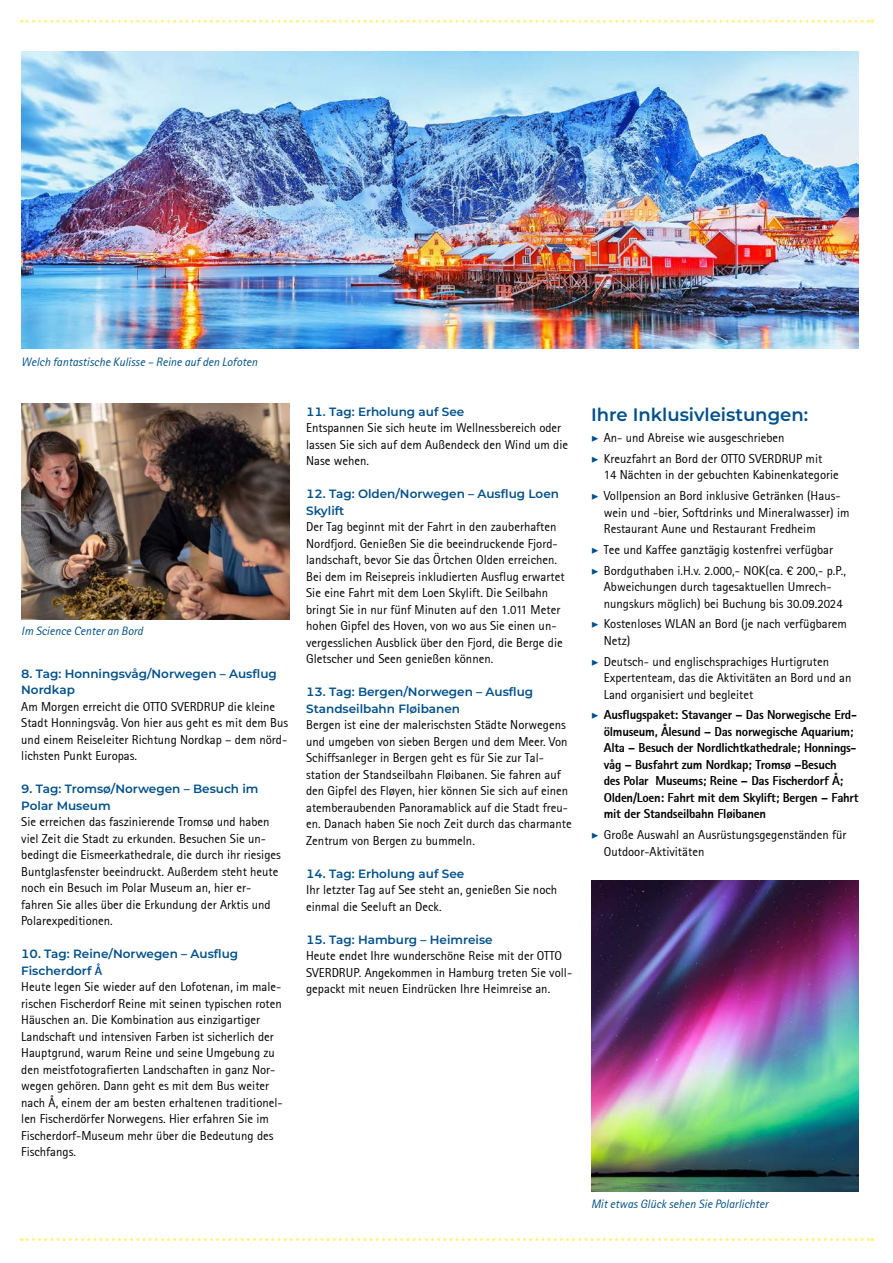
<style>
.page{position:relative;width:893px;height:1263px;background:#fff}
.page>*{position:absolute;margin:0;border:0;box-sizing:border-box;transform-origin:0 0}
.t1{font:600 18px "Montserrat";color:#00508c}
.t2{font:12.75px/16.5px "Rotis Sans Serif";color:#000}
.t3{font:800 12.75px/16.5px "Rotis Sans Serif";letter-spacing:-.02em;color:#000}
.t4{font:600 12px/16.5px "Montserrat";color:#00508c}
.t5{font:italic 12px "Rotis Sans Serif";color:#00508c}
.s1{font-family:"Rotis Sans Serif";font-weight:800}
.s2{font-family:"Minion Pro";font-weight:700;font-style:italic;color:#00508c}
</style>
<div class="page">
<svg style="left:21px;top:20px;width:852px;height:3px"></svg>
<svg style="left:21px;top:1238px;width:852px;height:3px"></svg>
<img style="left:21px;top:51px;width:838px;height:298px">
<img style="left:21px;top:404px;width:268px;height:215px">
<img style="left:591px;top:880px;width:268px;height:312px">
<p class="t5" style="left:21px;top:354px;width:238px">Welch fantastische Kulisse – Reine auf den Lofoten</p>
<p class="t5" style="left:21px;top:624px;width:123px">Im Science Center an Bord</p>
<p class="t4" style="left:21px;top:665px;width:257px">8. Tag: Honningsvåg/Norwegen – Ausflug<br>Nordkap</p>
<p class="t2" style="left:21px;top:698px;width:268px">Am Morgen erreicht die OTTO SVERDRUP die kleine Stadt Honningsvåg. Von hier aus geht es mit dem Bus und einem Reiseleiter Richtung Nordkap – dem nörd&shy;lichsten Punkt Europas.</p>
<p class="t4" style="left:21px;top:780px;width:239px">9. Tag: Tromsø/Norwegen – Besuch im<br>Polar Museum</p>
<p class="t2" style="left:21px;top:814px;width:261px">Sie erreichen das faszinierende Tromsø und haben viel Zeit die Stadt zu erkunden. Besuchen Sie un&shy;bedingt die Eismeerkathedrale, die durch ihr riesiges Buntglasfenster beeindruckt. Außerdem steht heute noch ein Besuch im Polar Museum an, hier er&shy;fahren Sie alles über die Erkundung der Arktis und Polarexpeditionen.</p>
<p class="t4" style="left:21px;top:945px;width:218px">10. Tag: Reine/Norwegen – Ausflug<br>Fischerdorf <span class="s1">Å</span></p>
<p class="t2" style="left:21px;top:979px;width:263px">Heute legen Sie wieder auf den Lofotenan, im male&shy;rischen Fischerdorf Reine mit seinen typischen roten Häuschen an. Die Kombination aus einzigartiger Landschaft und intensiven Farben ist sicherlich der Hauptgrund, warum Reine und seine Umgebung zu den meistfotografierten Landschaften in ganz Nor&shy;wegen gehören. Dann geht es mit dem Bus weiter nach Å, einem der am besten erhaltenen traditionel&shy;len Fischerdörfer Norwegens. Hier erfahren Sie im Fischerdorf-Museum mehr über die Bedeutung des Fischfangs.</p>
<p class="t4" style="left:306px;top:403px;width:160px">11. Tag: Erholung auf See</p>
<p class="t2" style="left:306px;top:419px;width:263px">Entspannen Sie sich heute im Wellnessbereich oder lassen Sie sich auf dem Außendeck den Wind um die<br>Nase wehen.</p>
<p class="t4" style="left:306px;top:485px;width:254px">12. Tag: Olden/Norwegen – Ausflug Loen<br>Skylift</p>
<p class="t2" style="left:306px;top:518px;width:260px">Der Tag beginnt mit der Fahrt in den zauberhaften Nordfjord. Genießen Sie die beeindruckende Fjord&shy;landschaft, bevor Sie das Örtchen Olden erreichen.<br>Bei dem im Reisepreis inkludierten Ausflug erwartet Sie eine Fahrt mit dem Loen Skylift. Die Seilbahn bringt Sie in nur fünf Minuten auf den 1.011 Meter hohen Gipfel des Hoven, von wo aus Sie einen un&shy;vergesslichen Ausblick über den Fjord, die Berge die Gletscher und Seen genießen können.</p>
<p class="t4" style="left:306px;top:683px;width:229px">13. Tag: Bergen/Norwegen – Ausflug<br>Standseilbahn Fløibanen</p>
<p class="t2" style="left:306px;top:716px;width:267px">Bergen ist eine der malerischsten Städte Norwegens und umgeben von sieben Bergen und dem Meer. Von Schiffsanleger in Bergen geht es für Sie zur Tal&shy;station der Standseilbahn Fløibanen. Sie fahren auf den Gipfel des Fløyen, hier können Sie sich auf einen atemberaubenden Panoramablick auf die Stadt freu&shy;en. Danach haben Sie noch Zeit durch das charmante Zentrum von Bergen zu bummeln.</p>
<p class="t4" style="left:306px;top:865px;width:160px">14. Tag: Erholung auf See</p>
<p class="t2" style="left:306px;top:881px;width:253px">Ihr letzter Tag auf See steht an, genießen Sie noch einmal die Seeluft an Deck.</p>
<p class="t4" style="left:306px;top:931px;width:188px">15. Tag: Hamburg – Heimreise</p>
<p class="t2" style="left:306px;top:947px;width:268px">Heute endet Ihre wunderschöne Reise mit der OTTO<br>SVERDRUP. Angekommen in Hamburg treten Sie voll&shy;gepackt mit neuen Eindrücken Ihre Heimreise an.</p>
<h1 class="t1" style="left:591px;top:402px;width:219px">Ihre Inklusivleistungen:</h1>
<p class="t2" style="left:591px;top:427px;width:233px;line-height:20.7px"><span class="s2">▶</span> An- und Abreise wie ausgeschrieben<br><span class="s2">▶</span> Kreuzfahrt an Bord der OTTO SVERDRUP mit</p>
<p class="t2" style="left:591px;top:465px;width:251px;line-height:20.7px;text-align:right">14 Nächten in der gebuchten Kabinenkategorie<br><span class="s2">▶</span> Vollpension an Bord inklusive Getränken (Haus-</p>
<p class="t2" style="left:604px;top:504px;width:247px">wein und -bier, Softdrinks und Mineralwasser) im<br>Restaurant Aune und Restaurant Fredheim</p>
<p class="t2" style="left:591px;top:539px;width:256px;line-height:20.7px"><span class="s2">▶</span> Tee und Kaffee ganztägig kostenfrei verfügbar<br><span class="s2">▶</span> Bordguthaben i.H.v. 2.000,- NOK(ca. € 200,- p.P.,</p>
<p class="t2" style="left:604px;top:578px;width:240px">Abweichungen durch tagesaktuellen Umrech&shy;nungskurs möglich) bei Buchung bis 30.09.2024</p>
<p class="t2" style="left:604px;top:616px;width:245px;text-indent:-13px"><span class="s2">▶</span> Kostenloses WLAN an Bord (je nach verfügbarem<br>Netz)</p>
<p class="t2" style="left:604px;top:653px;width:249px;text-indent:-13px"><span class="s2">▶</span> Deutsch- und englischsprachiges Hurtigruten<br>Expertenteam, das die Aktivitäten an Bord und an<br>Land organisiert und begleitet</p>
<p class="t3" style="left:604px;top:707px;width:256px;text-indent:-13px"><span class="s2">▶</span> Ausflugspaket: Stavanger – Das Norwegische Erd&shy;ölmuseum, Ålesund – Das norwegische Aquarium; Alta – Besuch der Nordlichtkathedrale; Honnings&shy;våg – Busfahrt zum Nordkap; Tromsø –Besuch<br>des Polar Museums; Reine – Das Fischerdorf Å; Olden/Loen: Fahrt mit dem Skylift; Bergen – Fahrt mit der Standseilbahn Fløibanen</p>
<p class="t2" style="left:604px;top:826px;width:244px;text-indent:-13px"><span class="s2">▶</span> Große Auswahl an Ausrüstungsgegenständen für<br>Outdoor-Aktivitäten</p>
<p class="t5" style="left:591px;top:1196px;width:179px">Mit etwas Glück sehen Sie Polarlichter</p>
</div>
